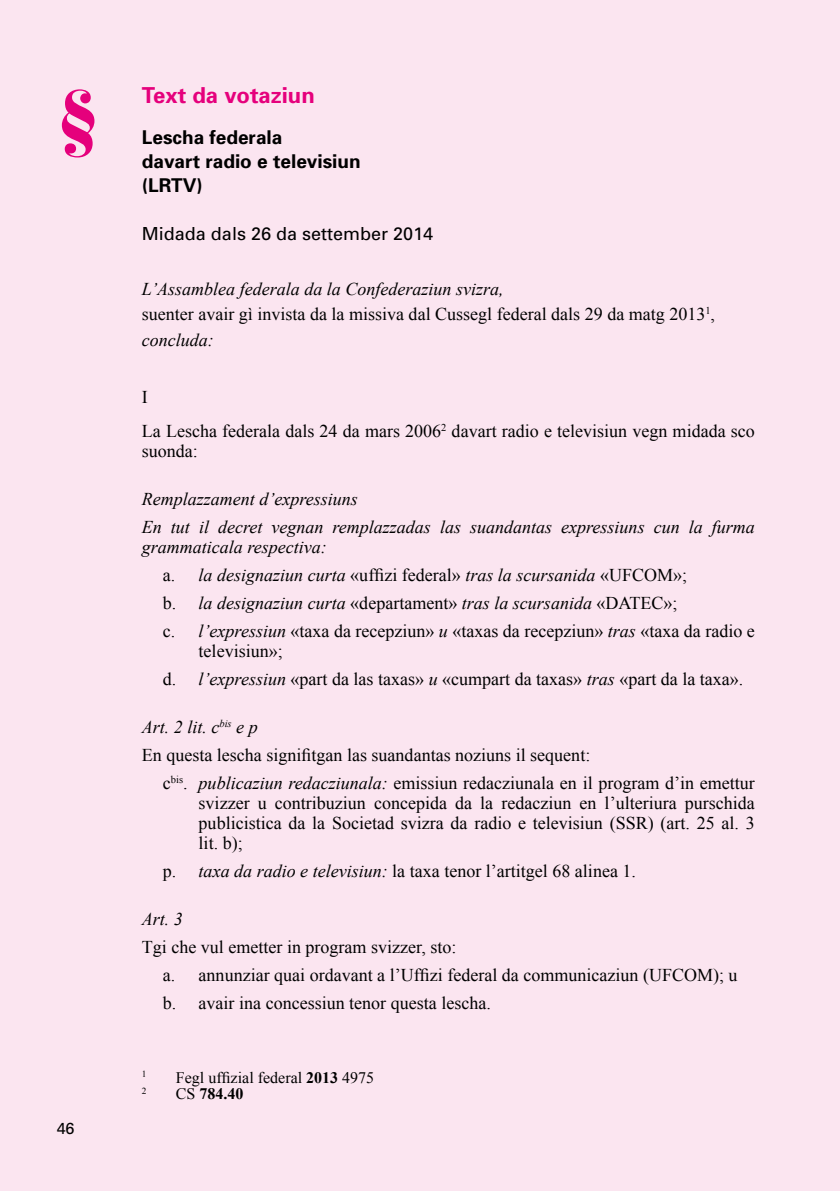
<style>
.page{position:relative;width:840px;height:1191px;background:#fff}
.page>*{position:absolute;margin:0;border:0;box-sizing:border-box;transform-origin:0 0}
.t1{font:900 70px "Bauer Bodoni";color:#e5007c}
.Titel_Rot{font:700 22px "Univers";color:#e5007c}
.Untertitel_schwarz{font:700 19px "Univers";color:#000}
.Abstimmungstext_Grun{font:18px/20px "Times New Roman";color:#000}
.Abstimmungstext_Grun-2{font:italic 18px/20px "Times New Roman";color:#000}
.Untertitel_schwarz-2{font:18px "Univers";color:#000}
.Abstimmungstext_Grun-3{font:16px "Times New Roman";color:#000}
.Abstimmungstext_Grun-4{font:700 16px "Times New Roman";color:#000}
.t2{font:16px "Univers";color:#000}
.Abstimmungstext_Grun-5{font:9.4px "Times New Roman";color:#000}
.s1{font-style:normal}
.s2{font-style:italic}
.s3{font-weight:700}
.s4{font-weight:400}
</style>
<div class="page">
<div style="left:0;top:0;width:839px;height:1191px;background:#fbe5f0"></div>
<h1 class="t1" style="left:57px;top:73px;width:44px">§</h1>
<h3 class="Titel_Rot" style="left:142px;top:81px;width:174px">Text da votaziun</h3>
<h4 class="Untertitel_schwarz" style="left:142px;top:125px;width:142px">Lescha federala</h4>
<h4 class="Untertitel_schwarz" style="left:142px;top:149px;width:220px">davart radio e televisiun</h4>
<h4 class="Untertitel_schwarz" style="left:142px;top:173px;width:62px">(LRTV)</h4>
<h4 class="Untertitel_schwarz-2" style="left:142px;top:223px;width:293px">Midada dals 26 da settember 2014</h4>
<p class="Abstimmungstext_Grun-2" style="left:142px;top:278px;width:363px">L’Assamblea federala da la Confederaziun svizra,</p>
<p class="Abstimmungstext_Grun" style="left:142px;top:304px;width:574px">suenter avair gì invista da la missiva dal Cussegl federal dals 29 da matg 2013<sup>1</sup>,</p>
<p class="Abstimmungstext_Grun-2" style="left:142px;top:329px;width:73px">concluda:</p>
<p class="Abstimmungstext_Grun" style="left:142px;top:386px;width:7px">I</p>
<p class="Abstimmungstext_Grun" style="left:142px;top:421px;width:614px">La Lescha federala dals 24 da mars 2006<sup>2</sup> davart radio e televisiun vegn midada sco suonda:</p>
<p class="Abstimmungstext_Grun-2" style="left:142px;top:489px;width:217px">Remplazzament d’expressiuns</p>
<p class="Abstimmungstext_Grun-2" style="left:142px;top:517px;width:614px">En tut il decret vegnan remplazzadas las suandantas expressiuns cun la furma grammaticala respectiva:</p>
<p class="Abstimmungstext_Grun-2" style="left:163px;top:565px;width:525px"><span class="s1">a.</span> la designaziun curta <span class="s1">«uffizi federal»</span> tras la scursanida <span class="s1">«UFCOM»;</span></p>
<p class="Abstimmungstext_Grun-2" style="left:163px;top:593px;width:516px"><span class="s1">b.</span> la designaziun curta <span class="s1">«departament»</span> tras la scursanida <span class="s1">«DATEC»;</span></p>
<p class="Abstimmungstext_Grun" style="left:198px;top:621px;width:557px;text-indent:-36px">c. <span class="s2">l’expressiun</span> «taxa da recepziun» <span class="s2">u</span> «taxas da recepziun» <span class="s2">tras</span> «taxa da radio e televisiun»;</p>
<p class="Abstimmungstext_Grun" style="left:163px;top:669px;width:581px">d. <span class="s2">l’expressiun</span> «part da las taxas» <span class="s2">u</span> «cumpart da taxas» <span class="s2">tras</span> «part da la taxa».</p>
<p class="Abstimmungstext_Grun-2" style="left:142px;top:716px;width:117px">Art. 2 lit. c<sup>bis</sup> e p</p>
<p class="Abstimmungstext_Grun" style="left:142px;top:744px;width:449px">En questa lescha signifitgan las suandantas noziuns il sequent:</p>
<p class="Abstimmungstext_Grun" style="left:198px;top:772px;width:557px;text-align:justify;text-indent:-36px">c<sup>bis</sup>. <span class="s2">publicaziun redacziunala:</span> emissiun redacziunala en il program d’in emettur svizzer u contribuziun concepida da la redacziun en l’ulteriura purschida publicistica da la Societad svizra da radio e televisiun (SSR) (art. 25 al. 3 lit. b);</p>
<p class="Abstimmungstext_Grun" style="left:163px;top:860px;width:474px">p. <span class="s2">taxa da radio e televisiun:</span> la taxa tenor l’artitgel 68 alinea 1.</p>
<p class="Abstimmungstext_Grun-2" style="left:142px;top:908px;width:43px">Art. 3</p>
<p class="Abstimmungstext_Grun" style="left:142px;top:937px;width:316px">Tgi che vul emetter in program svizzer, sto:</p>
<p class="Abstimmungstext_Grun" style="left:163px;top:964px;width:576px">a. annunziar quai ordavant a l’Uffizi federal da communicaziun (UFCOM); u</p>
<p class="Abstimmungstext_Grun" style="left:163px;top:992px;width:329px">b. avair ina concessiun tenor questa lescha.</p>
<p class="t2" style="left:57px;top:1119px;width:19px">46</p>
<p class="Abstimmungstext_Grun-5" style="left:142px;top:1068px;width:6px">1</p>
<p class="Abstimmungstext_Grun-3" style="left:176px;top:1066px;width:200px">Fegl uffizial federal <span class="s3">2013</span> 4975</p>
<p class="Abstimmungstext_Grun-5" style="left:142px;top:1084px;width:6px">2</p>
<p class="Abstimmungstext_Grun-4" style="left:176px;top:1082px;width:69px"><span class="s4">CS</span> 784.40</p>
</div>
